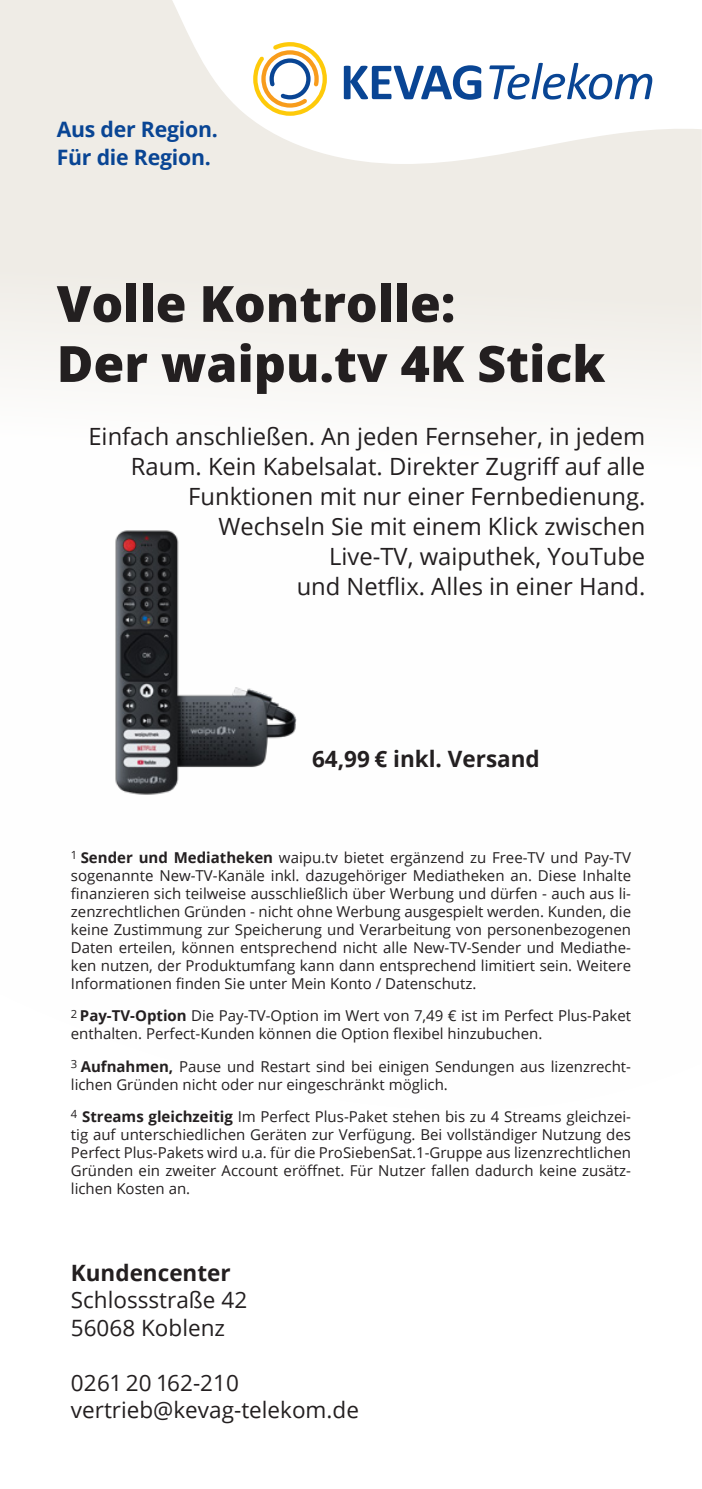
<style>
.page{position:relative;width:702px;height:1489px;background:#fff}
.page>*{position:absolute;margin:0;border:0;box-sizing:border-box;transform-origin:0 0}
.t1{font:italic 53.25px "Calibri";letter-spacing:-.02em;color:#094594}
.t2{font:800 50px/60px "Open Sans";color:#231f20}
.t3{font:23.75px/30px "Open Sans";color:#231f20;text-align:right}
.t4{font:22.5px/27.5px "Open Sans";color:#231f20}
.t5{font:700 22.5px "Open Sans";color:#231f20}
.t6{font:700 21.25px/27.5px "Open Sans";letter-spacing:-.01em;color:#094594}
.t7{font:15px/18px "Open Sans";color:#231f20;text-align:justify}
.s1{font-weight:700;font-style:normal;font-size:52.5px}
.s2{font-weight:700}
</style>
<div class="page">
<svg style="left:0;top:0;width:702px;height:405px;fill:#f0eee8"></svg>
<svg style="left:253px;top:42px;width:74px;height:74px"></svg>
<img style="left:115px;top:530px;width:182px;height:265px">
<h3 class="t6" style="left:57px;top:115px;width:163px">Aus der Region.<br>Für die Region.</h3>
<h1 class="t1" style="left:340px;top:45px;width:316px"><span class="s1">KEVAG</span>Telekom</h1>
<h2 class="t2" style="left:57px;top:271px;width:550px">Volle Kontrolle:<br>Der waipu.tv 4K Stick</h2>
<p class="t3" style="left:88px;top:421px;width:558px">Einfach anschließen. An jeden Fernseher, in jedem Raum. Kein Kabelsalat. Direkter Zugriff auf alle Funktionen mit nur einer Fernbedienung.<br>Wechseln Sie mit einem Klick zwischen<br>Live-TV, waiputhek, YouTube<br>und Netflix. Alles in einer Hand.</p>
<h3 class="t5" style="left:312px;top:743px;width:229px">64,99 € inkl. Versand</h3>
<p class="t7" style="left:71px;top:848px;width:561px"><sup>1</sup> <span class="s2">Sender und Mediatheken</span> waipu.tv bietet ergänzend zu Free-TV und Pay-TV sogenannte New-TV-Kanäle inkl. dazugehöriger Mediatheken an. Diese Inhalte finanzieren sich teilweise ausschließlich über Werbung und dürfen - auch aus li&shy;zenzrechtlichen Gründen - nicht ohne Werbung ausgespielt werden. Kunden, die keine Zustimmung zur Speicherung und Verarbeitung von personenbezogenen Daten erteilen, können entsprechend nicht alle New-TV-Sender und Mediathe&shy;ken nutzen, der Produktumfang kann dann entsprechend limitiert sein. Weitere Informationen finden Sie unter Mein Konto / Datenschutz.</p>
<p class="t7" style="left:71px;top:1006px;width:561px"><sup>2</sup> <span class="s2">Pay-TV-Option</span> Die Pay-TV-Option im Wert von 7,49 € ist im Perfect Plus-Paket enthalten. Perfect-Kunden können die Option flexibel hinzubuchen.</p>
<p class="t7" style="left:71px;top:1056px;width:561px"><sup>3</sup> <span class="s2">Aufnahmen,</span> Pause und Restart sind bei einigen Sendungen aus lizenzrecht&shy;lichen Gründen nicht oder nur eingeschränkt möglich.</p>
<p class="t7" style="left:71px;top:1106px;width:561px"><sup>4</sup> <span class="s2">Streams gleichzeitig</span> Im Perfect Plus-Paket stehen bis zu 4 Streams gleichzei&shy;tig auf unterschiedlichen Geräten zur Verfügung. Bei vollständiger Nutzung des Perfect Plus-Pakets wird u.a. für die ProSiebenSat.1-Gruppe aus lizenzrechtlichen Gründen ein zweiter Account eröffnet. Für Nutzer fallen dadurch keine zusätz&shy;lichen Kosten an.</p>
<h3 class="t5" style="left:71px;top:1256px;width:161px">Kundencenter</h3>
<h3 class="t4" style="left:71px;top:1285px;width:178px">Schlossstraße 42<br>56068 Koblenz</h3>
<h3 class="t4" style="left:71px;top:1367px;width:289px">0261 20 162-210 vertrieb@kevag-telekom.de</h3>
</div>
